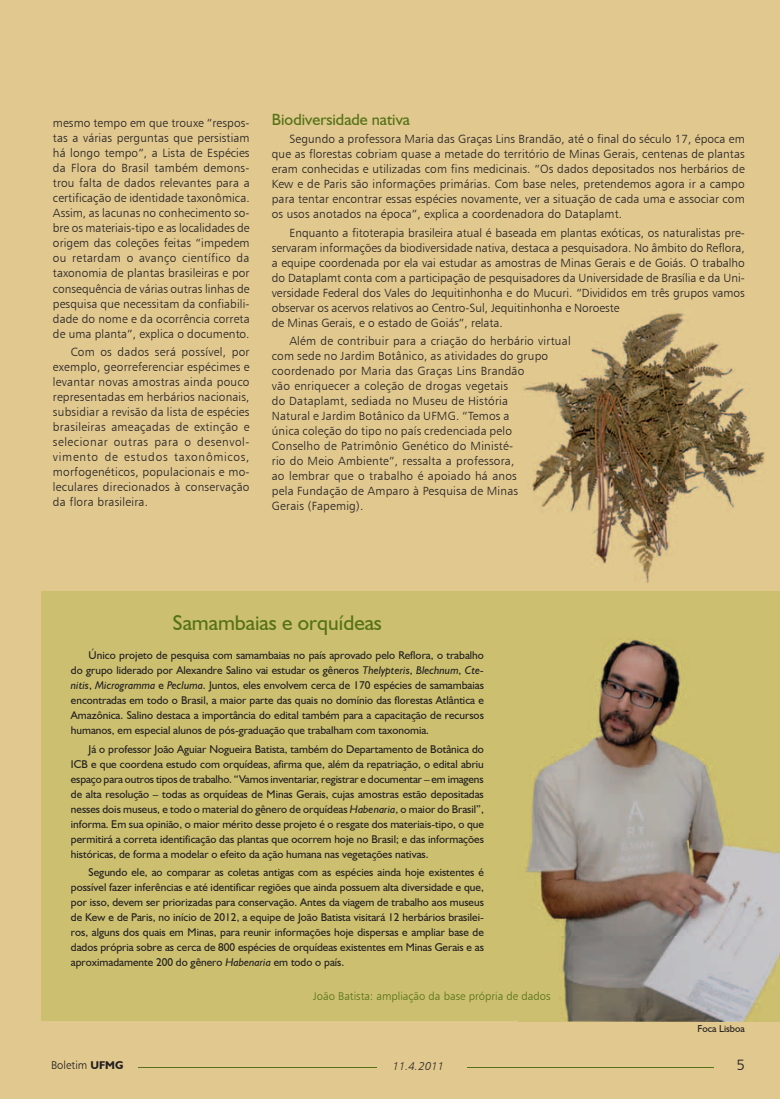
<style>
.page{position:relative;width:780px;height:1099px;background:#fff}
.page>*{position:absolute;margin:0;border:0;box-sizing:border-box;transform-origin:0 0}
.t1{font:21.25px "Humanist 521 BT";color:#557217}
.t2{font:16.25px "Humanist 521 BT";color:#557217}
.t3{font:15px "Humanist 777 BT Light B";color:#231f20}
.t4{font:11.88px/15px "Humanist 777 BT Light B";letter-spacing:.01em;color:#231f20;text-align:justify}
.t5{font:11.25px/15px "Humanist 521 BT";color:#231f20;text-align:justify}
.t6{font:11.25px "Humanist 777 BT Light B";color:#557217}
.t7{font:11.25px "Humanist 777 BT Light B";color:#231f20}
.t8{font:11.25px "Humanist 777 BT Light Italic B";letter-spacing:.015em;color:#231f20}
.t9{font:10px "Humanist 521 BT";color:#231f20}
.s1{font-style:italic}
.s2{font-family:"Humanist 521 BT";font-weight:700}
</style>
<div class="page">
<div style="left:0;top:0;width:780px;height:1098px;background:#e0c88f"></div>
<hr style="left:467px;top:1067px;width:246px;height:1px;background:#557217">
<hr style="left:138px;top:1067px;width:238px;height:1px;background:#557217">
<div style="left:42px;top:591px;width:738px;height:429px;background:#ccc070"></div>
<img style="left:517px;top:639px;width:263px;height:382px">
<img style="left:519px;top:313px;width:246px;height:269px">
<p class="t4" style="left:53px;top:116px;width:198px">mesmo tempo em que trouxe “respos&shy;tas a várias perguntas que persistiam há longo tempo”, a Lista de Espécies da Flora do Brasil também demons&shy;trou falta de dados relevantes para a certificação de identidade taxonômica.<br>Assim, as lacunas no conhecimento so&shy;bre os materiais-tipo e as localidades de origem das coleções feitas “impedem ou retardam o avanço científico da taxonomia de plantas brasileiras e por consequência de várias outras linhas de pesquisa que necessitam da confiabili&shy;dade do nome e da ocorrência correta de uma planta”, explica o documento.</p>
<p class="t4" style="left:53px;top:344px;width:198px;text-indent:18px">Com os dados será possível, por exemplo, georreferenciar espécimes e levantar novas amostras ainda pouco representadas em herbários nacionais, subsidiar a revisão da lista de espécies brasileiras ameaçadas de extinção e selecionar outras para o desenvol&shy;vimento de estudos taxonômicos, morfogenéticos, populacionais e mo&shy;leculares direcionados à conservação da flora brasileira.</p>
<h2 class="t2" style="left:272px;top:109px;width:140px">Biodiversidade nativa</h2>
<p class="t4" style="left:272px;top:131px;width:474px;text-indent:18px">Segundo a professora Maria das Graças Lins Brandão, até o final do século 17, época em que as florestas cobriam quase a metade do território de Minas Gerais, centenas de plantas eram conhecidas e utilizadas com fins medicinais. “Os dados depositados nos herbários de Kew e de Paris são informações primárias. Com base neles, pretendemos agora ir a campo para tentar encontrar essas espécies novamente, ver a situação de cada uma e associar com os usos anotados na época”, explica a coordenadora do Dataplamt.</p>
<p class="t4" style="left:272px;top:225px;width:474px;text-align:left;text-indent:18px">Enquanto a fitoterapia brasileira atual é baseada em plantas exóticas, os naturalistas pre&shy;servaram informações da biodiversidade nativa, destaca a pesquisadora. No âmbito do Reflora, a equipe coordenada por ela vai estudar as amostras de Minas Gerais e de Goiás. O trabalho do Dataplamt conta com a participação de pesquisadores da Universidade de Brasília e da Uni&shy;versidade Federal dos Vales do Jequitinhonha e do Mucuri. “Divididos em três grupos vamos observar os acervos relativos ao Centro-Sul, Jequitinhonha e Noroeste<br>de Minas Gerais, e o estado de Goiás”, relata.</p>
<p class="t4" style="left:272px;top:333px;width:300px;text-align:left;text-indent:18px">Além de contribuir para a criação do herbário virtual com sede no Jardim Botânico, as atividades do grupo coordenado por Maria das Graças Lins Brandão<br>vão enriquecer a coleção de drogas vegetais<br>do Dataplamt, sediada no Museu de História<br>Natural e Jardim Botânico da UFMG. “Temos a<br>única coleção do tipo no país credenciada pelo<br>Conselho de Patrimônio Genético do Ministé-<br>rio do Meio Ambiente”, ressalta a professora,<br>ao lembrar que o trabalho é apoiado há anos<br>pela Fundação de Amparo à Pesquisa de Minas<br>Gerais (Fapemig).</p>
<h1 class="t1" style="left:173px;top:609px;width:210px">Samambaias e orquídeas</h1>
<p class="t5" style="left:71px;top:647px;width:414px;text-indent:18px">Único projeto de pesquisa com samambaias no país aprovado pelo Reflora, o trabalho do grupo liderado por Alexandre Salino vai estudar os gêneros <span class="s1">Thelypteris</span>, <span class="s1">Blechnum</span>, <span class="s1">Cte&shy;nitis</span>, <span class="s1">Microgramma</span> e <span class="s1">Pecluma</span>. Juntos, eles envolvem cerca de 170 espécies de samambaias encontradas em todo o Brasil, a maior parte das quais no domínio das florestas Atlântica e Amazônica. Salino destaca a importância do edital também para a capacitação de recursos humanos, em especial alunos de pós-graduação que trabalham com taxonomia.</p>
<p class="t5" style="left:71px;top:741px;width:414px;text-indent:18px">Já o professor João Aguiar Nogueira Batista, também do Departamento de Botânica do ICB e que coordena estudo com orquídeas, afirma que, além da repatriação, o edital abriu espaço para outros tipos de trabalho. “Vamos inventariar, registrar e documentar – em imagens de alta resolução – todas as orquídeas de Minas Gerais, cujas amostras estão depositadas nesses dois museus, e todo o material do gênero de orquídeas <span class="s1">Habenaria</span>, o maior do Brasil”, informa. Em sua opinião, o maior mérito desse projeto é o resgate dos materiais-tipo, o que permitirá a correta identificação das plantas que ocorrem hoje no Brasil; e das informações históricas, de forma a modelar o efeito da ação humana nas vegetações nativas.</p>
<p class="t5" style="left:71px;top:864px;width:414px;text-indent:18px">Segundo ele, ao comparar as coletas antigas com as espécies ainda hoje existentes é possível fazer inferências e até identificar regiões que ainda possuem alta diversidade e que, por isso, devem ser priorizadas para conservação. Antes da viagem de trabalho aos museus de Kew e de Paris, no início de 2012, a equipe de João Batista visitará 12 herbários brasilei&shy;ros, alguns dos quais em Minas, para reunir informações hoje dispersas e ampliar base de dados própria sobre as cerca de 800 espécies de orquídeas existentes em Minas Gerais e as aproximadamente 200 do gênero <span class="s1">Habenaria</span> em todo o país.</p>
<p class="t6" style="left:313px;top:989px;width:239px">João Batista: ampliação da base própria de dados</p>
<p class="t9" style="left:697px;top:1022px;width:49px">Foca Lisboa</p>
<p class="t7" style="left:51px;top:1058px;width:74px">Boletim <span class="s2">UFMG</span></p>
<p class="t8" style="left:393px;top:1059px;width:53px">11.4.2011</p>
<p class="t3" style="left:736px;top:1055px;width:10px">5</p>
</div>
